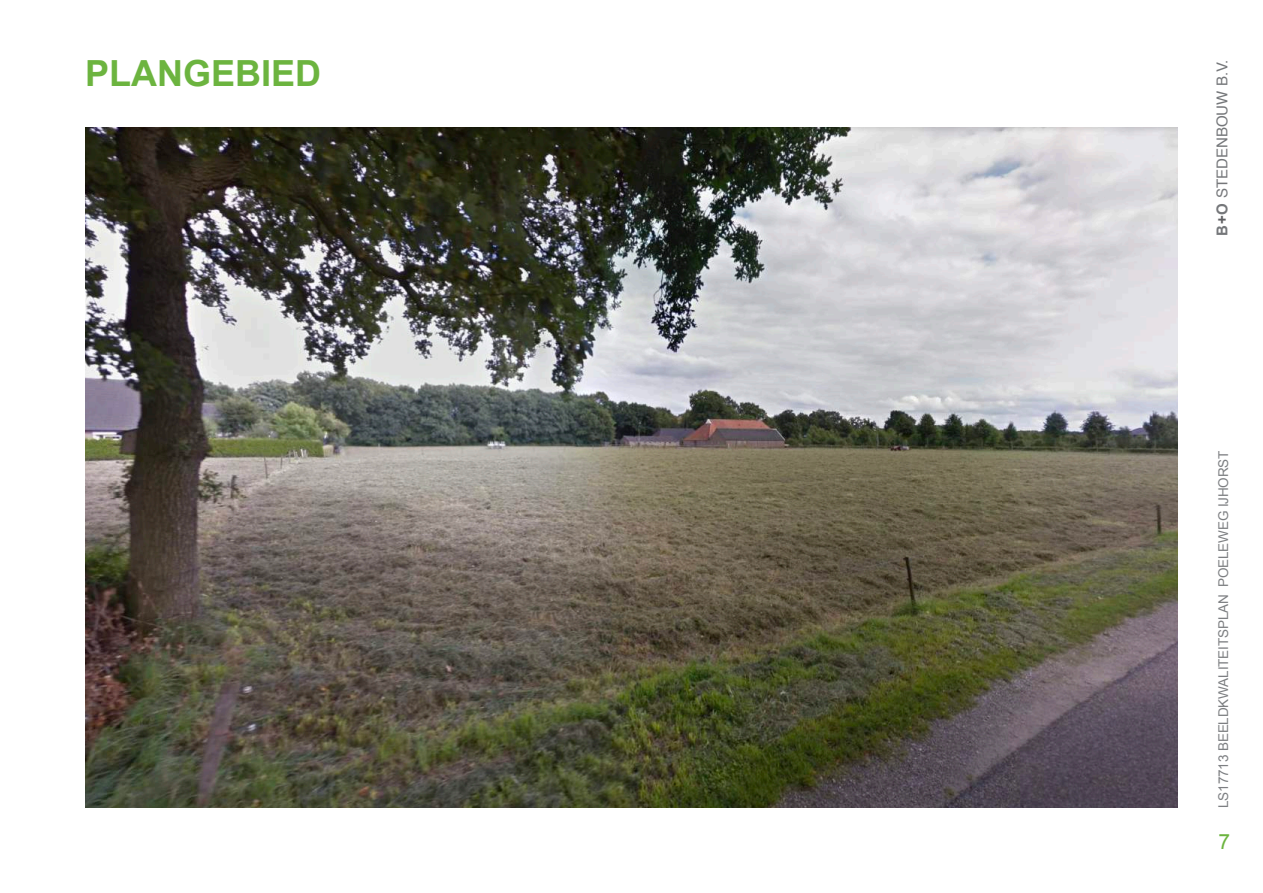
<style>
.page{position:relative;width:1263px;height:893px;background:#fff}
.page>*{position:absolute;margin:0;border:0;box-sizing:border-box;transform-origin:0 0}
.t1{font:700 36px "Arial";color:#6cb43f}
.t2{font:21px "Arial";color:#6cb43f}
.t3{font:15px "Helvetica";color:#75777a}
.t4{font:13.5px "Arial";letter-spacing:-.01em;color:#7d7f82}
.s1{font-family:"Arial";font-weight:700}
.s2{font-family:"Arial";font-weight:700;color:#5f5f62}
</style>
<div class="page">
<img style="left:85px;top:128px;width:1093px;height:680px">
<h1 class="t1" style="left:85px;top:49px;width:238px">PLANGEBIED</h1>
<p class="t3" style="left:1210px;top:236px;width:178px;rotate:-90deg"><span class="s1">B</span><span class="s2">+</span><span class="s1">O</span> STEDENBOUW B.V.</p>
<p class="t4" style="left:1214px;top:808px;width:359px;rotate:-90deg">LS17713 BEELDKWALITEITSPLAN POELEWEG IJHORST</p>
<h2 class="t2" style="left:1218px;top:828px;width:13px">7</h2>
</div>
